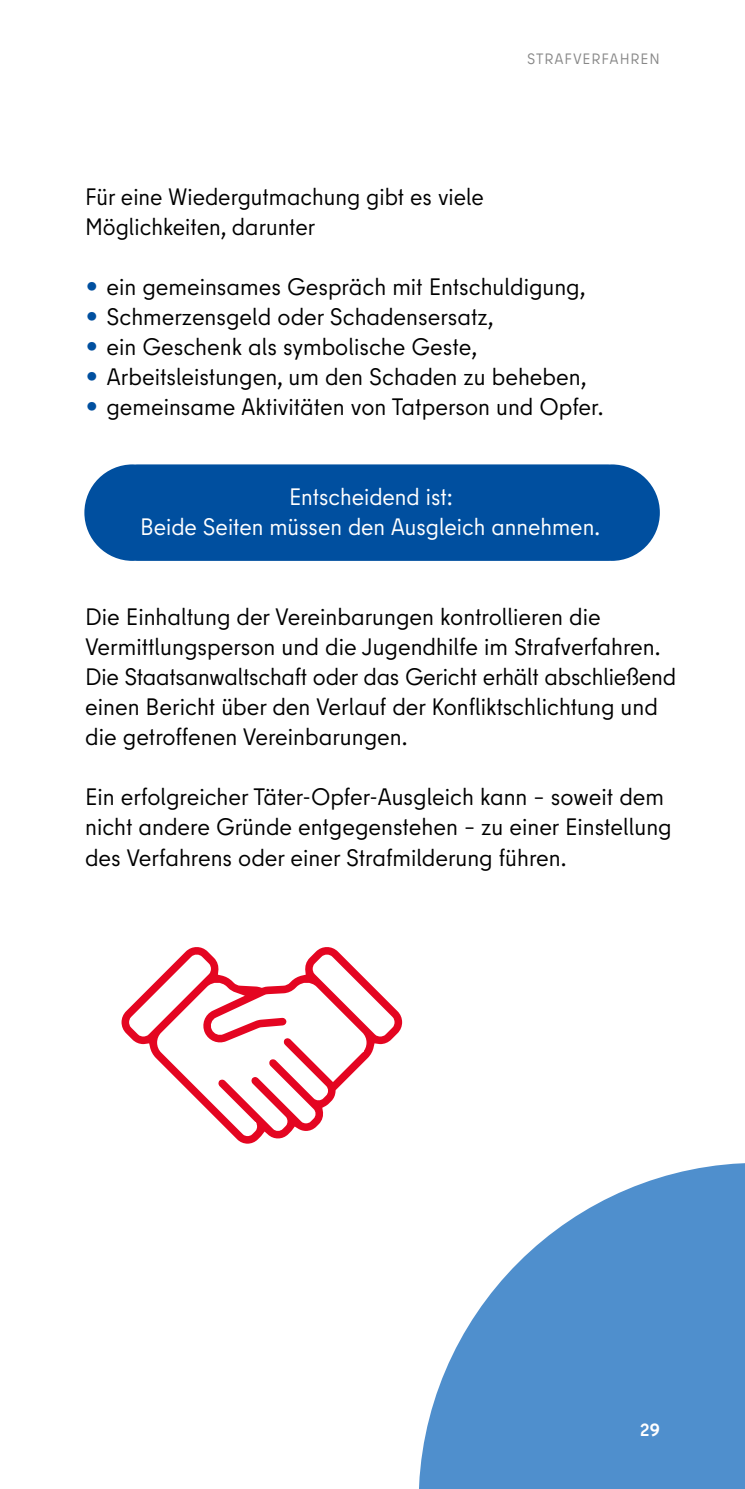
<style>
.page{position:relative;width:745px;height:1489px;background:#fff}
.page>*{position:absolute;margin:0;border:0;box-sizing:border-box;transform-origin:0 0}
.Copy_9_5_pt{font:23.75px/30px "Berlin Type";color:#000}
.Copy_9_5_pt-2{font:23.75px/30px "Berlin Type";color:#fff;text-align:center}
.Marginalien{font:700 17.5px "Berlin Type";color:#fff}
.t1{font:15px "Berlin Type";letter-spacing:.06em;color:#878787}
.s1{font-size:30px;color:#004f9f}
</style>
<div class="page">
<svg style="left:419px;top:1163px;width:325px;height:325px;fill:#4f8fcd"></svg>
<div style="left:84px;top:464px;width:575px;height:97px;background:#004f9f"></div>
<svg style="left:121px;top:947px;width:282px;height:197px"></svg>
<p class="t1" style="left:527px;top:49px;width:134px">STRAFVERFAHREN</p>
<p class="Copy_9_5_pt" style="left:85px;top:182px;width:400px">Für eine Wiedergutmachung gibt es viele<br>Möglichkeiten, darunter</p>
<p class="Copy_9_5_pt" style="left:85px;top:272px;width:501px"><span class="s1">•</span> ein gemeinsames Gespräch mit Entschuldigung,</p>
<p class="Copy_9_5_pt" style="left:85px;top:302px;width:410px"><span class="s1">•</span> Schmerzensgeld oder Schadensersatz,</p>
<p class="Copy_9_5_pt" style="left:85px;top:332px;width:393px"><span class="s1">•</span> ein Geschenk als symbolische Geste,</p>
<p class="Copy_9_5_pt" style="left:85px;top:362px;width:502px"><span class="s1">•</span> Arbeitsleistungen, um den Schaden zu beheben,</p>
<p class="Copy_9_5_pt" style="left:85px;top:392px;width:519px"><span class="s1">•</span> gemeinsame Aktivitäten von Tatperson und Opfer.</p>
<p class="Copy_9_5_pt-2" style="left:140px;top:482px;width:461px">Entscheidend ist:<br>Beide Seiten müssen den Ausgleich annehmen.</p>
<p class="Copy_9_5_pt" style="left:85px;top:602px;width:592px">Die Einhaltung der Vereinbarungen kontrollieren die Vermittlungsperson und die Jugendhilfe im Strafverfahren.<br>Die Staatsanwaltschaft oder das Gericht erhält abschließend einen Bericht über den Verlauf der Konfliktschlichtung und die getroffenen Vereinbarungen.</p>
<p class="Copy_9_5_pt" style="left:85px;top:782px;width:587px">Ein erfolgreicher Täter-Opfer-Ausgleich kann – soweit dem nicht andere Gründe entgegenstehen – zu einer Einstellung des Verfahrens oder einer Strafmilderung führen.</p>
<p class="Marginalien" style="left:640px;top:1418px;width:21px">29</p>
</div>
